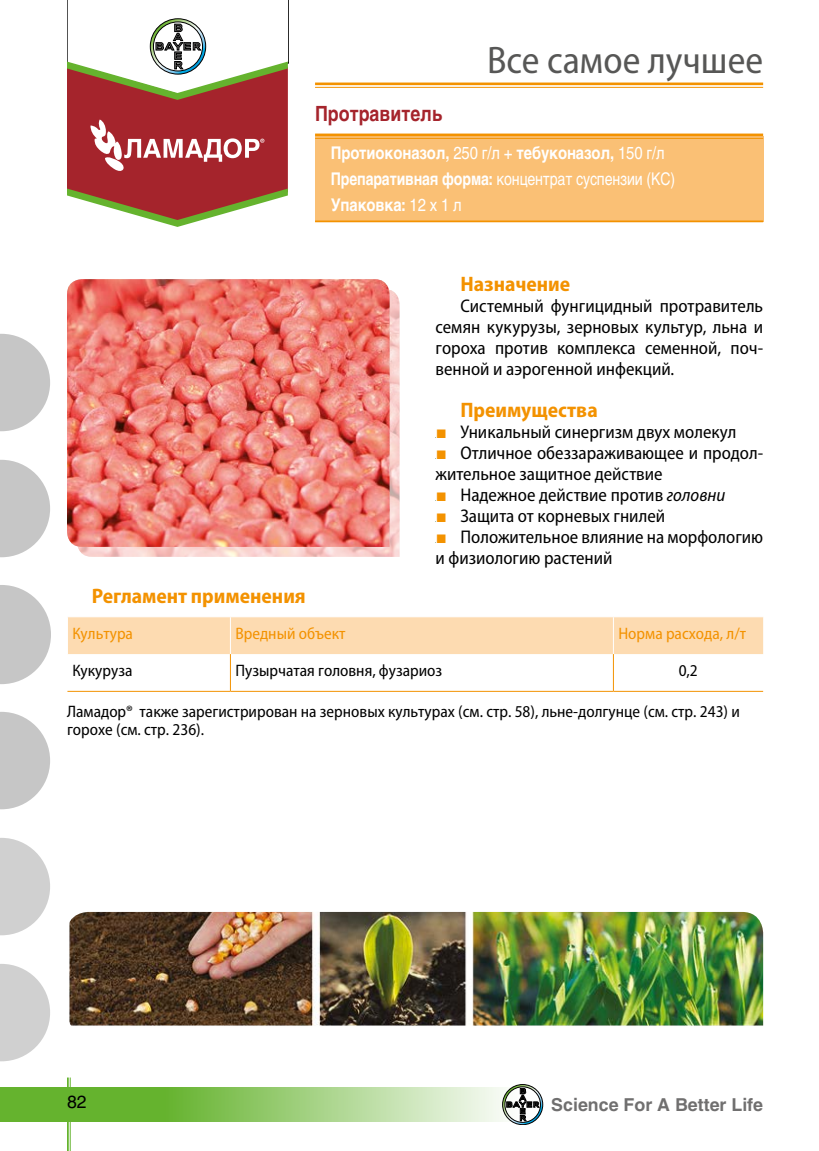
<style>
.page{position:relative;width:819px;height:1151px;background:#fff}
.page>*{position:absolute;margin:0;border:0;box-sizing:border-box;transform-origin:0 0}
.t1{font:semi-condensed 38.5px "Myriad Pro";color:#575756}
.t2{font:700 semi-condensed 21px "Myriad Pro";color:#f39200}
.t3{font:700 21px "Helvetica C";color:#a5242c;scale:.85 1}
.t4{font:semi-condensed 18.38px/21px "Myriad Pro";color:#000}
.t5{font:700 17.85px "Helvetica Cyr";color:#706f6f}
.t6{font:700 17.5px/25.9px "Helvetica C";letter-spacing:-.01em;color:#fff;scale:.85 1}
.t7{font:17.5px "Helios";color:#000}
.t8{font:semi-condensed 16.62px/17.5px "Myriad Pro";color:#000}
.t9{font:semi-condensed 16.62px "Myriad Pro";color:#f39200}
.s1{font-weight:400}
.s2{font-family:"Arial";font-stretch:normal;color:#f39200}
.s3{font-style:italic}
</style>
<div class="page">
<svg style="left:0;top:1087px;width:502px;height:34px;background:#95ca70"></svg>
<hr style="left:67px;top:1077px;width:2px;height:74px;background:#65b32e">
<hr style="left:70px;top:1077px;width:1px;height:74px;background:#65b32e">
<svg style="left:0;top:838px;width:50px;height:97px"></svg>
<svg style="left:0;top:964px;width:50px;height:97px"></svg>
<svg style="left:0;top:712px;width:50px;height:97px"></svg>
<svg style="left:0;top:585px;width:51px;height:99px"></svg>
<svg style="left:0;top:460px;width:50px;height:97px"></svg>
<svg style="left:0;top:334px;width:50px;height:97px"></svg>
<svg style="left:502px;top:1084px;width:41px;height:41px"></svg>
<hr style="left:315px;top:87px;width:448px;height:1px;background:#f39200">
<hr style="left:315px;top:83px;width:448px;height:2px;background:#f39200">
<div style="left:315px;top:136px;width:448px;height:86px;background:#fac075"></div>
<hr style="left:315px;top:138px;width:448px;height:1px;background:#f39200">
<hr style="left:315px;top:134px;width:448px;height:2px;background:#f39200">
<hr style="left:315px;top:220px;width:448px;height:2px;background:#f39200">
<svg style="left:67px;top:0;width:222px;height:227px"></svg>
<img style="left:78px;top:289px;width:321px;height:268px">
<div style="left:68px;top:617px;width:695px;height:37px;background:#fddbb1"></div>
<hr style="left:230px;top:617px;width:1px;height:37px;background:#fff">
<hr style="left:613px;top:617px;width:1px;height:37px;background:#fff">
<hr style="left:67px;top:691px;width:163px;height:1px;background:#f39200">
<hr style="left:230px;top:654px;width:1px;height:37px;background:#f39200">
<hr style="left:613px;top:654px;width:1px;height:37px;background:#f39200">
<hr style="left:230px;top:691px;width:383px;height:1px;background:#f39200">
<hr style="left:613px;top:691px;width:150px;height:1px;background:#f39200">
<img style="left:69px;top:912px;width:694px;height:114px">
<img style="left:67px;top:279px;width:322px;height:268px">
<p class="t3" style="left:315px;top:102px;width:151px">Протравитель</p>
<h1 class="t1" style="left:487px;top:39px;width:277px">Все самое лучшее</h1>
<p class="t6" style="left:331px;top:139px;width:406px">Протиоконазол, <span class="s1">250 г/л +</span> тебуконазол, <span class="s1">150 г/л<br></span>Препаративная форма: <span class="s1">концентрат суспензии (КС)<br></span>Упаковка: <span class="s1">12 х 1 л</span></p>
<p class="t2" style="left:460px;top:272px;width:111px">Назначение</p>
<p class="t4" style="left:435px;top:296px;width:329px;text-align:justify;text-indent:25px">Системный фунгицидный протравитель семян кукурузы, зерновых культур, льна и гороха против комплекса семенной, поч&shy;венной и аэрогенной инфекций.</p>
<p class="t2" style="left:460px;top:398px;width:139px">Преимущества</p>
<p class="t4" style="left:436px;top:422px;width:302px"><span class="s2">■</span> Уникальный синергизм двух молекул</p>
<p class="t4" style="left:435px;top:443px;width:329px"><span class="s2">■</span> Отличное обеззараживающее и продол&shy;жительное защитное действие</p>
<p class="t4" style="left:436px;top:485px;width:291px"><span class="s2">■</span> Надежное действие против <span class="s3">головни</span></p>
<p class="t4" style="left:436px;top:506px;width:231px"><span class="s2">■</span> Защита от корневых гнилей</p>
<p class="t4" style="left:435px;top:527px;width:329px"><span class="s2">■</span> Положительное влияние на морфологию и физиологию растений</p>
<p class="t2" style="left:92px;top:584px;width:215px">Регламент применения</p>
<p class="t9" style="left:72px;top:625px;width:62px">Культура</p>
<p class="t9" style="left:235px;top:625px;width:112px">Вредный объект</p>
<p class="t9" style="left:618px;top:625px;width:129px">Норма расхода, л/т</p>
<p class="t8" style="left:72px;top:662px;width:62px">Кукуруза</p>
<p class="t8" style="left:235px;top:662px;width:208px">Пузырчатая головня, фузариоз</p>
<p class="t8" style="left:678px;top:662px;width:21px">0,2</p>
<p class="t8" style="left:67px;top:703px;width:674px">Ламадор® также зарегистрирован на зерновых культурах (см. стр. 58), льне-долгунце (см. стр. 243) и горохе (см. стр. 236).</p>
<p class="t7" style="left:67px;top:1092px;width:21px">82</p>
<p class="t5" style="left:551px;top:1095px;width:213px">Science For A Better Life</p>
</div>
